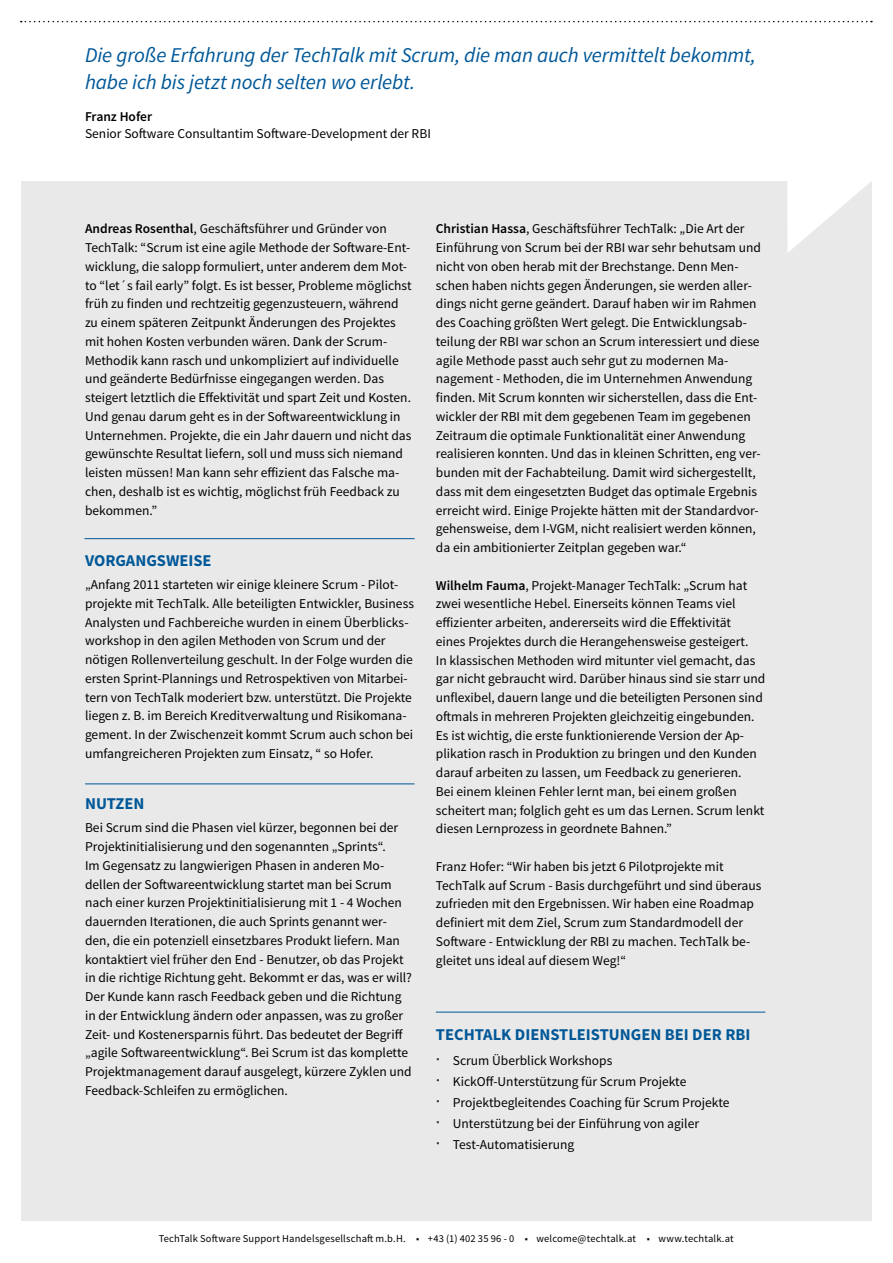
<style>
.page{position:relative;width:893px;height:1263px;background:#fff}
.page>*{position:absolute;margin:0;border:0;box-sizing:border-box;transform-origin:0 0}
.Sidenote{font:italic 21px/27px "Source Sans Pro";letter-spacing:-.01em;color:#005898}
.t1{font:700 16.5px "Source Sans Pro";color:#005898}
.t2{font:13.5px/18.8px "Source Sans Pro";color:#000}
.t3{font:10.5px "Source Sans Pro";letter-spacing:.015em;color:#000}
.s1{font-weight:600}
.s2{font-size:18px;color:#282827}
</style>
<div class="page">
<div style="left:21px;top:181px;width:851px;height:1039px;background:#e9e9e9"></div>
<svg style="left:21px;top:22px;width:851px;height:230px"></svg>
<svg style="left:21px;top:21px;width:851px;height:1px"></svg>
<hr style="left:85px;top:538px;width:330px;height:1px;background:#005898">
<hr style="left:85px;top:783px;width:330px;height:1px;background:#005898">
<hr style="left:436px;top:1012px;width:329px;height:1px;background:#005898">
<p class="Sidenote" style="left:85px;top:42px;width:672px">Die große Erfahrung der TechTalk mit Scrum, die man auch vermittelt bekommt, habe ich bis jetzt noch selten wo erlebt.</p>
<p class="t2" style="left:85px;top:109px;width:347px;line-height:16.2px"><span class="s1">Franz Hofer<br></span>Senior Software Consultantim Software-Development der RBI</p>
<p class="t2" style="left:85px;top:220px;width:328px"><span class="s1">Andreas Rosenthal</span>, Geschäftsführer und Gründer von TechTalk: “Scrum ist eine agile Methode der Software-Ent&shy;wicklung, die salopp formuliert, unter anderem dem Mot&shy;to “let´s fail early” folgt. Es ist besser, Probleme möglichst früh zu finden und rechtzeitig gegenzusteuern, während zu einem späteren Zeitpunkt Änderungen des Projektes mit hohen Kosten verbunden wären. Dank der Scrum-Methodik kann rasch und unkompliziert auf individuelle und geänderte Bedürfnisse eingegangen werden. Das steigert letztlich die Effektivität und spart Zeit und Kosten.<br>Und genau darum geht es in der Softwareentwicklung in Unternehmen. Projekte, die ein Jahr dauern und nicht das gewünschte Resultat liefern, soll und muss sich niemand leisten müssen! Man kann sehr effizient das Falsche ma&shy;chen, deshalb ist es wichtig, möglichst früh Feedback zu bekommen.”</p>
<p class="t1" style="left:85px;top:550px;width:128px">VORGANGSWEISE</p>
<p class="t2" style="left:85px;top:575px;width:330px">„Anfang 2011 starteten wir einige kleinere Scrum - Pilot&shy;projekte mit TechTalk. Alle beteiligten Entwickler, Business Analysten und Fachbereiche wurden in einem Überblicks&shy;workshop in den agilen Methoden von Scrum und der nötigen Rollenverteilung geschult. In der Folge wurden die ersten Sprint-Plannings und Retrospektiven von Mitarbei&shy;tern von TechTalk moderiert bzw. unterstützt. Die Projekte liegen z. B. im Bereich Kreditverwaltung und Risikomana&shy;gement. In der Zwischenzeit kommt Scrum auch schon bei umfangreicheren Projekten zum Einsatz, “ so Hofer.</p>
<p class="t1" style="left:85px;top:793px;width:61px">NUTZEN</p>
<p class="t2" style="left:85px;top:819px;width:328px">Bei Scrum sind die Phasen viel kürzer, begonnen bei der Projektinitialisierung und den sogenannten „Sprints“.<br>Im Gegensatz zu langwierigen Phasen in anderen Mo&shy;dellen der Softwareentwicklung startet man bei Scrum nach einer kurzen Projektinitialisierung mit 1 - 4 Wochen dauernden Iterationen, die auch Sprints genannt wer&shy;den, die ein potenziell einsetzbares Produkt liefern. Man kontaktiert viel früher den End - Benutzer, ob das Projekt in die richtige Richtung geht. Bekommt er das, was er will?<br>Der Kunde kann rasch Feedback geben und die Richtung in der Entwicklung ändern oder anpassen, was zu großer Zeit- und Kostenersparnis führt. Das bedeutet der Begriff „agile Softwareentwicklung“. Bei Scrum ist das komplette Projektmanagement darauf ausgelegt, kürzere Zyklen und Feedback-Schleifen zu ermöglichen.</p>
<p class="t2" style="left:436px;top:220px;width:327px"><span class="s1">Christian Hassa</span>, Geschäftsführer TechTalk: „Die Art der Einführung von Scrum bei der RBI war sehr behutsam und nicht von oben herab mit der Brechstange. Denn Men&shy;schen haben nichts gegen Änderungen, sie werden aller&shy;dings nicht gerne geändert. Darauf haben wir im Rahmen des Coaching größten Wert gelegt. Die Entwicklungsab&shy;teilung der RBI war schon an Scrum interessiert und diese agile Methode passt auch sehr gut zu modernen Ma&shy;nagement - Methoden, die im Unternehmen Anwendung finden. Mit Scrum konnten wir sicherstellen, dass die Ent&shy;wickler der RBI mit dem gegebenen Team im gegebenen Zeitraum die optimale Funktionalität einer Anwendung realisieren konnten. Und das in kleinen Schritten, eng ver&shy;bunden mit der Fachabteilung. Damit wird sichergestellt, dass mit dem eingesetzten Budget das optimale Ergebnis erreicht wird. Einige Projekte hätten mit der Standardvor&shy;gehensweise, dem I-VGM, nicht realisiert werden können, da ein ambitionierter Zeitplan gegeben war.“</p>
<p class="t2" style="left:436px;top:576px;width:331px"><span class="s1">Wilhelm Fauma</span>, Projekt-Manager TechTalk: „Scrum hat zwei wesentliche Hebel. Einerseits können Teams viel effizienter arbeiten, andererseits wird die Effektivität<br>eines Projektes durch die Herangehensweise gesteigert.<br>In klassischen Methoden wird mitunter viel gemacht, das gar nicht gebraucht wird. Darüber hinaus sind sie starr und unflexibel, dauern lange und die beteiligten Personen sind oftmals in mehreren Projekten gleichzeitig eingebunden.<br>Es ist wichtig, die erste funktionierende Version der Ap&shy;plikation rasch in Produktion zu bringen und den Kunden darauf arbeiten zu lassen, um Feedback zu generieren.<br>Bei einem kleinen Fehler lernt man, bei einem großen scheitert man; folglich geht es um das Lernen. Scrum lenkt diesen Lernprozess in geordnete Bahnen.”</p>
<p class="t2" style="left:436px;top:857px;width:327px">Franz Hofer: “Wir haben bis jetzt 6 Pilotprojekte mit TechTalk auf Scrum - Basis durchgeführt und sind überaus zufrieden mit den Ergebnissen. Wir haben eine Roadmap definiert mit dem Ziel, Scrum zum Standardmodell der Software - Entwicklung der RBI zu machen. TechTalk be&shy;gleitet uns ideal auf diesem Weg!“</p>
<p class="t1" style="left:436px;top:1024px;width:316px">TECHTALK DIENSTLEISTUNGEN BEI DER RBI</p>
<p class="t2" style="left:436px;top:1051px;width:178px"><span class="s2">·</span> Scrum Überblick Workshops</p>
<p class="t2" style="left:436px;top:1072px;width:252px"><span class="s2">·</span> KickOff-Unterstützung für Scrum Projekte</p>
<p class="t2" style="left:436px;top:1093px;width:295px"><span class="s2">·</span> Projektbegleitendes Coaching für Scrum Projekte</p>
<p class="t2" style="left:436px;top:1114px;width:265px"><span class="s2">·</span> Unterstützung bei der Einführung von agiler</p>
<p class="t2" style="left:436px;top:1135px;width:140px"><span class="s2">·</span> Test-Automatisierung</p>
<p class="t3" style="left:159px;top:1232px;width:577px">TechTalk Software Support Handelsgesellschaft m.b.H. ■ +43 (1) 402 35 96 - 0 ■ welcome@techtalk.at ■ www.techtalk.at</p>
</div>
